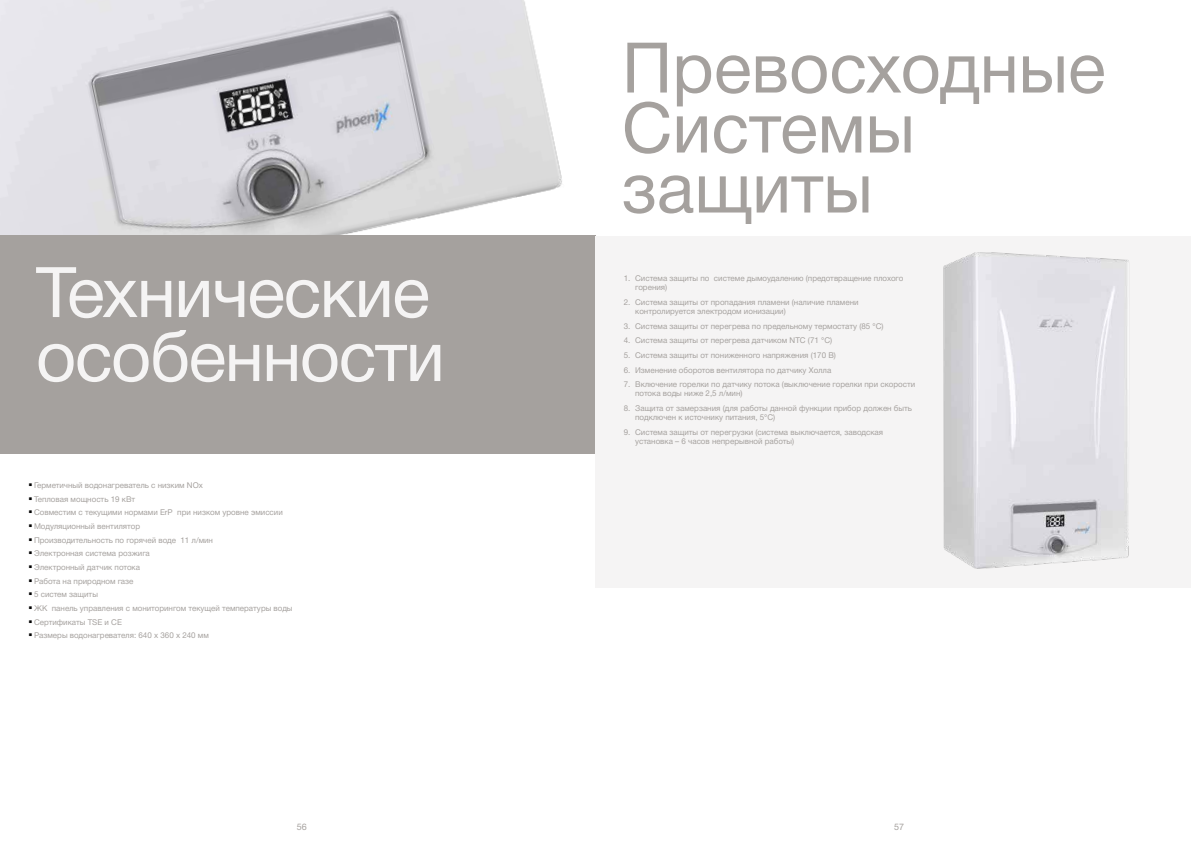
<style>
.page{position:relative;width:1191px;height:842px;background:#fff}
.page>*{position:absolute;margin:0;border:0;box-sizing:border-box;transform-origin:0 0}
.t1{font:70px/60px "Helvetica Neue Cyr";color:#a5a19e}
.t2{font:70px/64px "Helvetica Neue Cyr";letter-spacing:-.02em;color:#f5f4f4}
.t3{font:9px "Helvetica Neue Cyr";color:#a5a19e}
.t4{font:8px/13.7px "Helvetica Neue Cyr";color:#a5a19e}
</style>
<div class="page">
<img style="left:0;top:0;width:596px;height:236px">
<div style="left:0;top:235px;width:595px;height:218px;background:#a5a19e"></div>
<div style="left:595px;top:236px;width:596px;height:352px;background:#f5f4f4"></div>
<img style="left:943px;top:252px;width:186px;height:317px">
<h1 class="t2" style="left:36px;top:261px;width:410px">Технические особенности</h1>
<p class="t4" style="left:34px;top:478px;width:260px">Герметичный водонагреватель с низким NOx<br>Тепловая мощность 19 кВт<br>Совместим с текущими нормами ErP при низком уровне эмиссии Модуляционный вентилятор<br>Производительность по горячей воде 11 л/мин<br>Электронная система розжига<br>Электронный датчик потока<br>Работа на природном газе<br>5 систем защиты<br>ЖК панель управления с мониторингом текущей температуры воды Сертификаты TSE и СЕ<br>Размеры водонагревателя: 640 x 360 x 240 мм</p>
<h1 class="t1" style="left:622px;top:39px;width:485px">Превосходные<br>Системы защиты</h1>
<p class="t4" style="left:635px;top:274px;width:270px;line-height:9px;text-indent:-11px">1. Система защиты по системе дымоудалению (предотвращение плохого горения)</p>
<p class="t4" style="left:635px;top:298px;width:225px;line-height:9px;text-indent:-11px">2. Система защиты от пропадания пламени (наличие пламени контролируется электродом ионизации)</p>
<p class="t4" style="left:624px;top:319px;width:261px">3. Система защиты от перегрева по предельному термостату (85 °C)</p>
<p class="t4" style="left:624px;top:334px;width:210px">4. Система защиты от перегрева датчиком NTC (71 °C)</p>
<p class="t4" style="left:624px;top:348px;width:213px">5. Система защиты от пониженного напряжения (170 В)</p>
<p class="t4" style="left:624px;top:363px;width:209px">6. Изменение оборотов вентилятора по датчику Холла</p>
<p class="t4" style="left:635px;top:380px;width:281px;line-height:9px;text-indent:-11px">7. Включение горелки по датчику потока (выключение горелки при скорости потока воды ниже 2,5 л/мин)</p>
<p class="t4" style="left:635px;top:404px;width:278px;line-height:9px;text-indent:-11px">8. Защита от замерзания (для работы данной функции прибор должен быть подключен к источнику питания, 5°C)</p>
<p class="t4" style="left:635px;top:427px;width:249px;line-height:9px;text-indent:-11px">9. Система защиты от перегрузки (система выключается, заводская установка – 6 часов непрерывной работы)</p>
<p class="t3" style="left:297px;top:822px;width:12px">56</p>
<p class="t3" style="left:894px;top:822px;width:12px">57</p>
</div>
